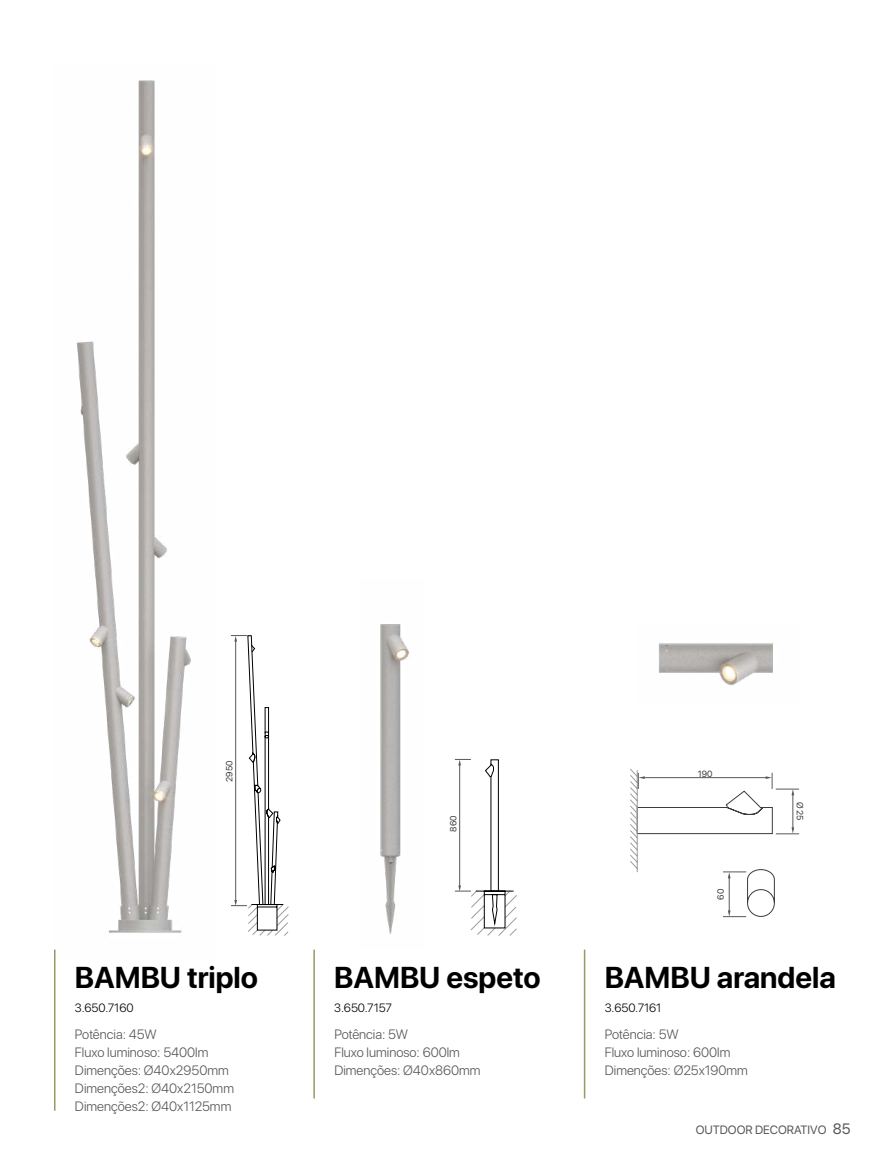
<style>
.page{position:relative;width:893px;height:1170px;background:#fff}
.page>*{position:absolute;margin:0;border:0;box-sizing:border-box;transform-origin:0 0}
.t1{font:700 30px "SF Pro Display";color:#000}
.t2{font:300 13.5px/18px "SF Pro Display";color:#575756}
.t3{font:300 12px "SF Pro Display";color:#000}
.t4{font:12px "SF Pro Display";color:#575756}
.t5{font:9px "SF Pro Display";color:#3c3c3b}
.s1{font-size:15px}
</style>
<div class="page">
<hr style="left:313px;top:949px;width:2px;height:149px;background:#9a9a66">
<hr style="left:584px;top:949px;width:1px;height:149px;background:#9a9a66">
<hr style="left:54px;top:949px;width:2px;height:161px;background:#9a9a66">
<img style="left:54px;top:80px;width:137px;height:878px">
<img style="left:380px;top:624px;width:29px;height:311px">
<img style="left:658px;top:643px;width:115px;height:42px">
<svg style="left:630px;top:769px;width:169px;height:148px"></svg>
<svg style="left:231px;top:635px;width:58px;height:301px"></svg>
<svg style="left:455px;top:759px;width:62px;height:177px"></svg>
<p class="t5" style="left:224px;top:781px;width:23px;rotate:-90deg">2950</p>
<p class="t5" style="left:448px;top:831px;width:18px;rotate:-90deg">860</p>
<p class="t5" style="left:698px;top:768px;width:16px">190</p>
<p class="t5" style="left:715px;top:899px;width:12px;rotate:-90deg">60</p>
<p class="t5" style="left:805px;top:801px;width:20px;rotate:90deg">Ø 25</p>
<h1 class="t1" style="left:75px;top:960px;width:185px">BAMBU triplo</h1>
<h1 class="t1" style="left:334px;top:960px;width:208px">BAMBU espeto</h1>
<h1 class="t1" style="left:605px;top:960px;width:232px">BAMBU arandela</h1>
<p class="t2" style="left:334px;top:1024px;width:148px">Potência: 5W<br>Fluxo luminoso: 600lm<br>Dimenções: Ø40x860mm</p>
<p class="t2" style="left:605px;top:1024px;width:145px">Potência: 5W<br>Fluxo luminoso: 600lm<br>Dimenções: Ø25x190mm</p>
<p class="t3" style="left:75px;top:1001px;width:60px">3.650.7160</p>
<p class="t3" style="left:334px;top:1001px;width:59px">3.650.7157</p>
<p class="t3" style="left:605px;top:1001px;width:58px">3.650.7161</p>
<p class="t2" style="left:75px;top:1024px;width:161px">Potência: 45W<br>Fluxo luminoso: 5400lm<br>Dimenções: Ø40x2950mm<br>Dimenções2: Ø40x2150mm<br>Dimenções2: Ø40x1125mm</p>
<p class="t4" style="left:696px;top:1122px;width:156px">OUTDOOR DECORATIVO <span class="s1">85</span></p>
</div>
